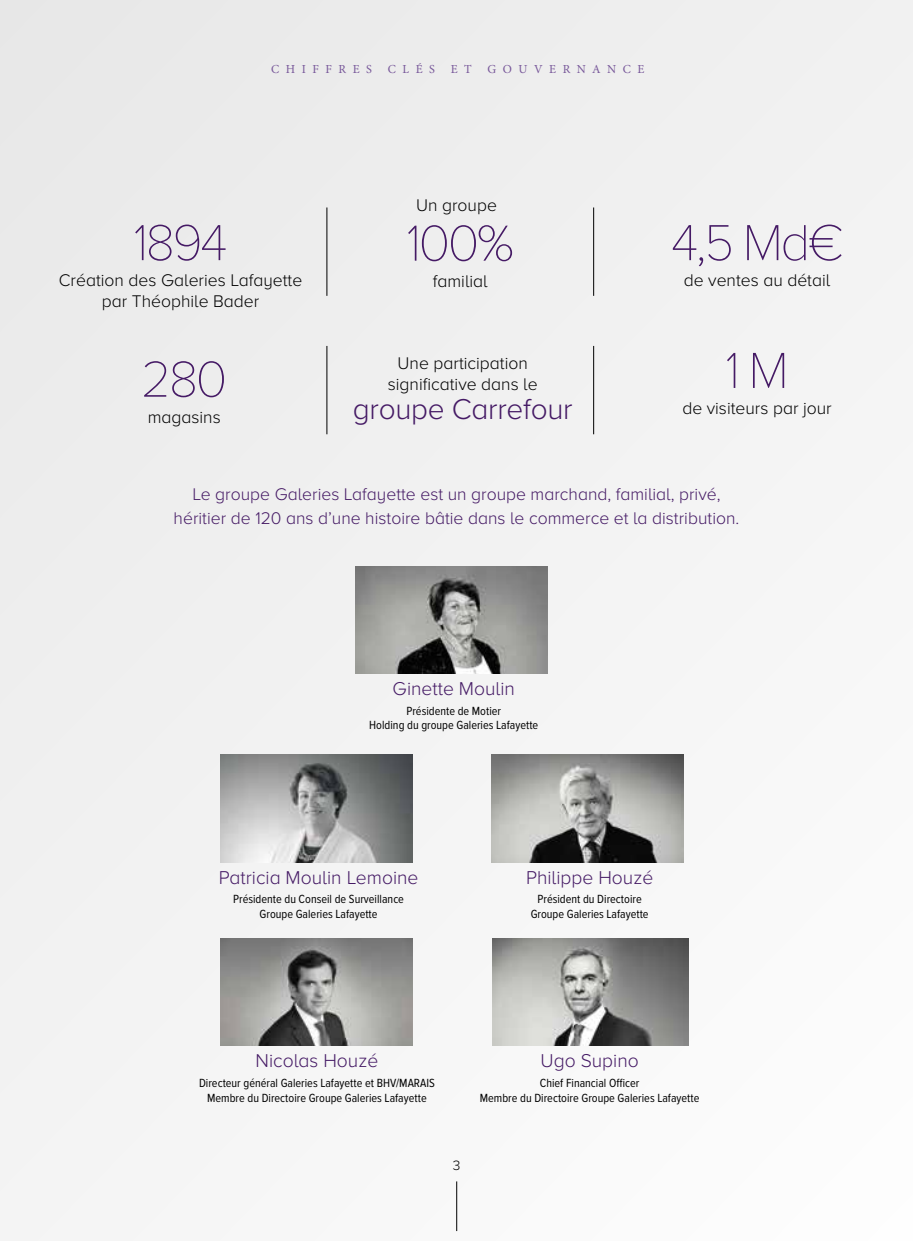
<style>
.page{position:relative;width:913px;height:1241px;background:#fff}
.page>*{position:absolute;margin:0;border:0;box-sizing:border-box;transform-origin:0 0}
.t1{font:100 52.5px "Proxima Nova A";letter-spacing:-.05em;color:#451a65}
.t2{font:300 29.75px "Proxima Nova A";color:#451a65}
.t3{font:300 19.25px "Proxima Nova A";color:#451a65}
.t4{font:300 17.5px/21px "Proxima Nova A";color:#000;text-align:center}
.t5{font:300 17.5px/24.5px "Proxima Nova A";color:#451a65;text-align:center}
.t6{font:300 14px "Proxima Nova A";color:#000}
.t7{font:12.25px/14.7px "Proxima Nova Cond";color:#000;text-align:center}
.t8{font:12.25px "Minion Pro";letter-spacing:.535em;color:#78589a}
</style>
<div class="page">
<div style="left:0;top:0;width:913px;height:1240px;background:#f2f2f2"></div>
<hr style="left:327px;top:207px;width:1px;height:89px;background:#000">
<hr style="left:327px;top:346px;width:1px;height:88px;background:#000">
<hr style="left:593px;top:207px;width:1px;height:89px;background:#000">
<hr style="left:593px;top:346px;width:1px;height:88px;background:#000">
<img style="left:492px;top:754px;width:192px;height:108px">
<img style="left:220px;top:754px;width:192px;height:108px">
<img style="left:355px;top:566px;width:192px;height:107px">
<img style="left:221px;top:938px;width:192px;height:107px">
<img style="left:492px;top:938px;width:197px;height:107px">
<hr style="left:456px;top:1181px;width:1px;height:49px;background:#000">
<p class="t8" style="left:271px;top:61px;width:102px">CHIFFRES</p>
<p class="t8" style="left:388px;top:61px;width:49px">CLÉS</p>
<p class="t8" style="left:451px;top:61px;width:23px">E T</p>
<p class="t8" style="left:488px;top:61px;width:158px">GOUVERNANCE</p>
<h1 class="t1" style="left:134px;top:212px;width:95px">1894</h1>
<h3 class="t4" style="left:59px;top:270px;width:245px">Création des Galeries Lafayette par Théophile Bader</h3>
<h1 class="t1" style="left:141px;top:349px;width:88px">280</h1>
<h3 class="t4" style="left:148px;top:407px;width:75px">magasins</h3>
<h3 class="t4" style="left:416px;top:195px;width:82px">Un groupe</h3>
<h1 class="t1" style="left:406px;top:213px;width:109px">100%</h1>
<h3 class="t4" style="left:433px;top:271px;width:56px">familial</h3>
<h3 class="t4" style="left:388px;top:352px;width:151px">Une participation significative dans le</h3>
<h2 class="t2" style="left:353px;top:392px;width:221px">groupe Carrefour</h2>
<h1 class="t1" style="left:671px;top:212px;width:174px">4,5 Md€</h1>
<h3 class="t4" style="left:684px;top:270px;width:148px">de ventes au détail</h3>
<h1 class="t1" style="left:725px;top:340px;width:65px">1 M</h1>
<h3 class="t4" style="left:682px;top:398px;width:151px">de visiteurs par jour</h3>
<h3 class="t5" style="left:174px;top:482px;width:567px">Le groupe Galeries Lafayette est un groupe marchand, familial, privé, héritier de 120 ans d’une histoire bâtie dans le commerce et la distribution.</h3>
<h3 class="t3" style="left:392px;top:677px;width:124px">Ginette Moulin</h3>
<p class="t7" style="left:369px;top:703px;width:170px">Présidente de Motier<br>Holding du groupe Galeries Lafayette</p>
<h3 class="t3" style="left:219px;top:866px;width:201px">Patricia Moulin Lemoine</h3>
<p class="t7" style="left:233px;top:892px;width:172px">Présidente du Conseil de Surveillance<br>Groupe Galeries Lafayette</p>
<h3 class="t3" style="left:526px;top:866px;width:129px">Philippe Houzé</h3>
<p class="t7" style="left:531px;top:892px;width:119px">Président du Directoire<br>Groupe Galeries Lafayette</p>
<h3 class="t3" style="left:256px;top:1049px;width:124px">Nicolas Houzé</h3>
<p class="t7" style="left:199px;top:1075px;width:237px">Directeur général Galeries Lafayette et BHV/MARAIS<br>Membre du Directoire Groupe Galeries Lafayette</p>
<h3 class="t3" style="left:540px;top:1049px;width:100px">Ugo Supino</h3>
<p class="t7" style="left:480px;top:1075px;width:221px">Chief Financial Officer<br>Membre du Directoire Groupe Galeries Lafayette</p>
<p class="t6" style="left:453px;top:1157px;width:9px">3</p>
</div>
